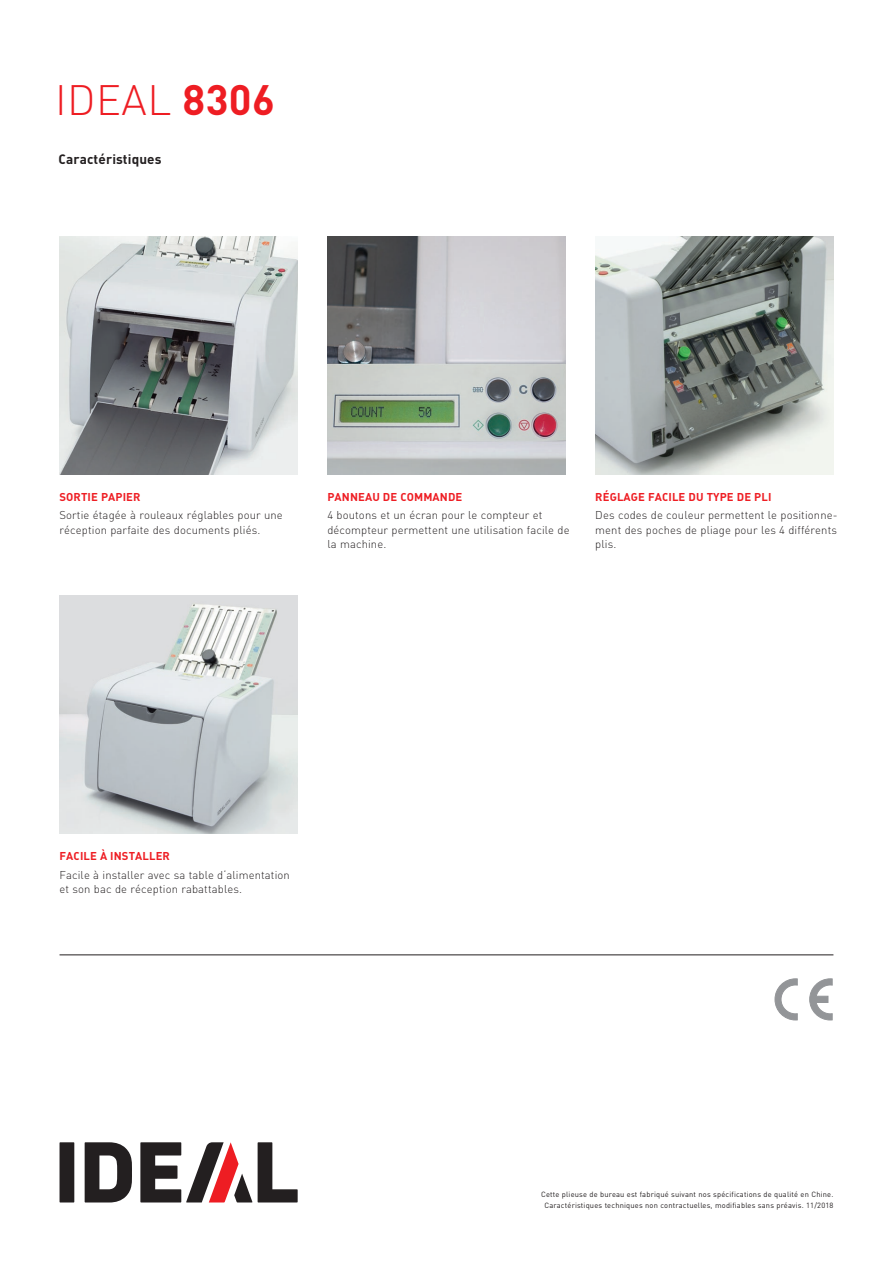
<style>
.page{position:relative;width:893px;height:1263px;background:#fff}
.page>*{position:absolute;margin:0;border:0;box-sizing:border-box;transform-origin:0 0}
.t1{font:300 42px "DIN";letter-spacing:.01em;color:#ee1d23}
.t2{font:700 13.5px "DIN";letter-spacing:.01em;color:#231f20}
.t3{font:300 11.25px/14.2px "DIN";letter-spacing:.01em;color:#231f20}
.t4{font:700 11.25px "DIN";letter-spacing:.01em;color:#ee1d23}
.t5{font:7.5px/10.5px "DIN";letter-spacing:.025em;color:#231f20;text-align:center}
.s1{font-weight:700}
</style>
<div class="page">
<div style="left:60px;top:1142px;width:14px;height:60px;background:#231f20"></div>
<svg style="left:258px;top:1142px;width:40px;height:60px"></svg>
<svg style="left:85px;top:1142px;width:47px;height:60px"></svg>
<svg style="left:140px;top:1142px;width:112px;height:60px"></svg>
<svg style="left:775px;top:979px;width:22px;height:41px"></svg>
<svg style="left:810px;top:979px;width:22px;height:41px"></svg>
<hr style="left:60px;top:954px;width:773px;height:1px;background:#231f20">
<img style="left:327px;top:236px;width:239px;height:238px">
<img style="left:595px;top:236px;width:238px;height:238px">
<img style="left:60px;top:236px;width:238px;height:238px">
<img style="left:60px;top:595px;width:238px;height:238px">
<h1 class="t1" style="left:55px;top:74px;width:221px">IDEAL <span class="s1">8306</span></h1>
<p class="t2" style="left:58px;top:151px;width:105px">Caractéristiques</p>
<p class="t4" style="left:60px;top:489px;width:83px">SORTIE PAPIER</p>
<p class="t3" style="left:60px;top:508px;width:225px">Sortie étagée à rouleaux réglables pour une réception parfaite des documents pliés.</p>
<p class="t4" style="left:327px;top:489px;width:136px">PANNEAU DE COMMANDE</p>
<p class="t3" style="left:327px;top:508px;width:244px">4 boutons et un écran pour le compteur et décompteur permettent une utilisation facile de la machine.</p>
<p class="t4" style="left:595px;top:489px;width:178px">RÉGLAGE FACILE DU TYPE DE PLI</p>
<p class="t3" style="left:595px;top:508px;width:244px;text-align:justify">Des codes de couleur permettent le positionne&shy;ment des poches de pliage pour les 4 différents plis.</p>
<p class="t4" style="left:60px;top:848px;width:112px">FACILE À INSTALLER</p>
<p class="t3" style="left:60px;top:867px;width:232px">Facile à installer avec sa table d‘alimentation et son bac de réception rabattables.</p>
<p class="t5" style="left:541px;top:1189px;width:294px">Cette plieuse de bureau est fabriqué suivant nos spécifications de qualité en Chine.<br>Caractéristiques techniques non contractuelles, modifiables sans préavis. 11/2018</p>
</div>
